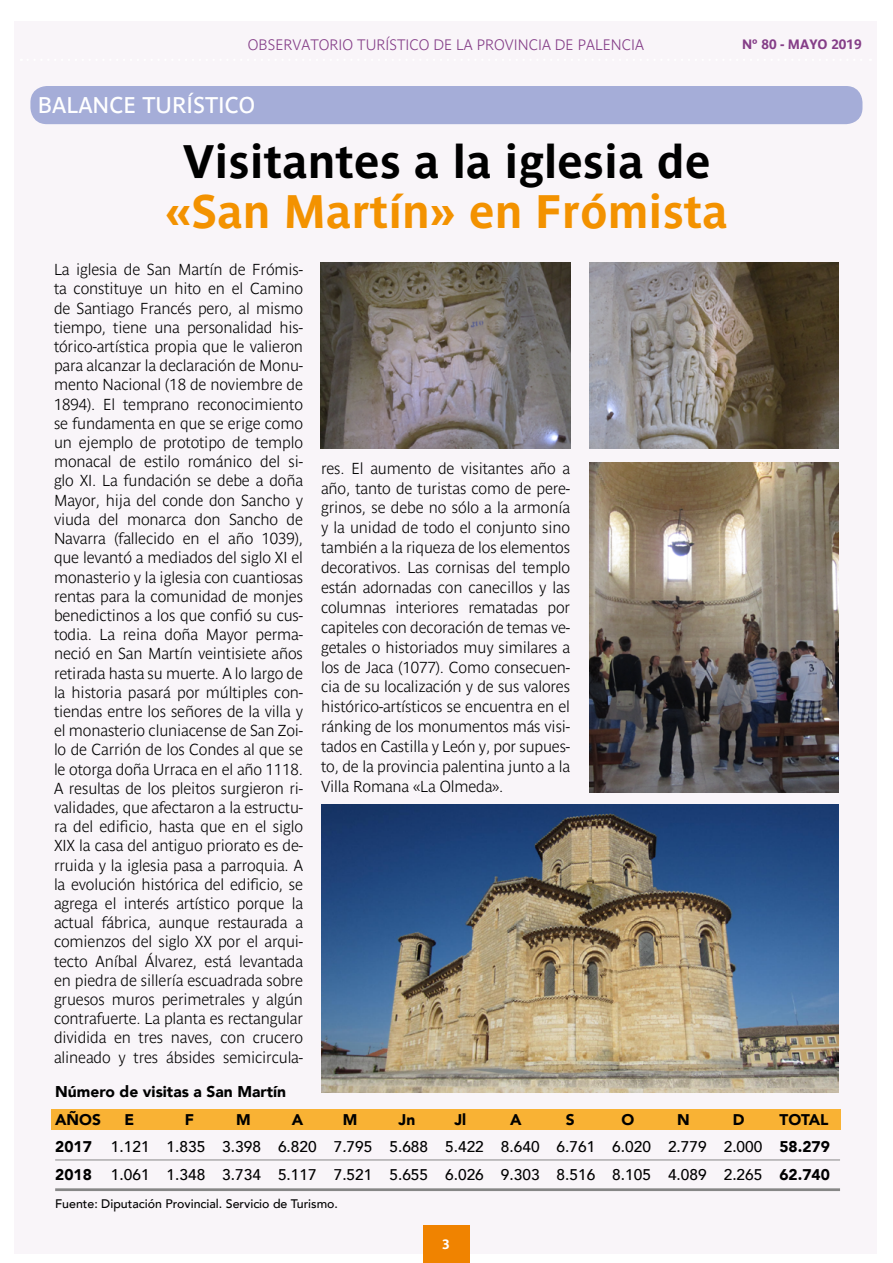
<style>
.page{position:relative;width:893px;height:1263px;background:#fff}
.page>*{position:absolute;margin:0;border:0;box-sizing:border-box;transform-origin:0 0}
.t1{font:700 46.5px "Parisine";color:#000}
.t2{font:700 46.5px "Parisine";color:#f39200}
.t3{font:22.5px "Parisine";color:#fff}
.t4{font:700 15.75px/19.2px "Parisine Clair";letter-spacing:-.01em;color:#000;text-align:justify}
.t5{font:900 15.6px "Avenir";color:#000}
.t6{font:500 15.45px/27.6px "Avenir";color:#000;text-align:justify}
.t7{font:900 15.45px "Avenir";color:#000}
.t8{font:700 15px "Parisine Clair";color:#853e88}
.t9{font:700 13.5px "Parisine";color:#853e88}
.t10{font:700 13.5px "Parisine";color:#fff}
.t11{font:500 12.45px "Avenir";color:#000}
.s1{font-weight:900}
</style>
<div class="page">
<div style="left:14px;top:21px;width:863px;height:1233px;background:#f9f5f9"></div>
<div style="left:424px;top:1226px;width:46px;height:37px;background:#f08300"></div>
<div style="left:30px;top:86px;width:832px;height:38px;background:#a5add8;border-radius:16px"></div>
<img style="left:320px;top:263px;width:250px;height:186px">
<img style="left:589px;top:263px;width:250px;height:186px">
<img style="left:589px;top:462px;width:250px;height:330px">
<img style="left:322px;top:804px;width:517px;height:288px">
<div style="left:51px;top:1109px;width:789px;height:20px;background:#f9b234"></div>
<hr style="left:55px;top:1160px;width:785px;height:1px;background:#878787">
<hr style="left:55px;top:1188px;width:785px;height:3px;background:#878787">
<p class="t8" style="left:248px;top:36px;width:398px">OBSERVATORIO TURÍSTICO DE LA PROVINCIA DE PALENCIA</p>
<p class="t9" style="left:742px;top:36px;width:121px">Nº 80 - MAYO 2019</p>
<h2 class="t3" style="left:38px;top:92px;width:219px">BALANCE TURÍSTICO</h2>
<h1 class="t1" style="left:183px;top:134px;width:529px">Visitantes a la iglesia de</h1>
<h1 class="t2" style="left:165px;top:184px;width:564px">«San Martín» en Frómista</h1>
<p class="t4" style="left:54px;top:260px;width:251px">La iglesia de San Martín de Frómis&shy;ta constituye un hito en el Camino de Santiago Francés pero, al mismo tiempo, tiene una personalidad his&shy;tórico-artística propia que le valieron para alcanzar la declaración de Monu&shy;mento Nacional (18 de noviembre de 1894). El temprano reconocimiento se fundamenta en que se erige como un ejemplo de prototipo de templo monacal de estilo románico del si&shy;glo XI. La fundación se debe a doña Mayor, hija del conde don Sancho y viuda del monarca don Sancho de Navarra (fallecido en el año 1039), que levantó a mediados del siglo XI el monasterio y la iglesia con cuantiosas rentas para la comunidad de monjes benedictinos a los que confió su cus&shy;todia. La reina doña Mayor perma&shy;neció en San Martín veintisiete años retirada hasta su muerte. A lo largo de la historia pasará por múltiples con&shy;tiendas entre los señores de la villa y el monasterio cluniacense de San Zoi&shy;lo de Carrión de los Condes al que se le otorga doña Urraca en el año 1118.<br>A resultas de los pleitos surgieron ri&shy;validades, que afectaron a la estructu&shy;ra del edificio, hasta que en el siglo XIX la casa del antiguo priorato es de&shy;rruida y la iglesia pasa a parroquia. A la evolución histórica del edificio, se agrega el interés artístico porque la actual fábrica, aunque restaurada a comienzos del siglo XX por el arqui&shy;tecto Aníbal Álvarez, está levantada en piedra de sillería escuadrada sobre gruesos muros perimetrales y algún contrafuerte. La planta es rectangular dividida en tres naves, con crucero alineado y tres ábsides semicircula-</p>
<p class="t4" style="left:321px;top:458px;width:251px;line-height:20px">res. El aumento de visitantes año a año, tanto de turistas como de pere&shy;grinos, se debe no sólo a la armonía y la unidad de todo el conjunto sino también a la riqueza de los elementos decorativos. Las cornisas del templo están adornadas con canecillos y las columnas interiores rematadas por capiteles con decoración de temas ve&shy;getales o historiados muy similares a los de Jaca (1077). Como consecuen&shy;cia de su localización y de sus valores histórico-artísticos se encuentra en el ránking de los monumentos más visi&shy;tados en Castilla y León y, por supues&shy;to, de la provincia palentina junto a la Villa Romana «La Olmeda».</p>
<p class="t5" style="left:55px;top:1078px;width:233px">Número de visitas a San Martín</p>
<p class="t7" style="left:55px;top:1106px;width:47px">AÑOS</p>
<p class="t7" style="left:125px;top:1106px;width:11px">E</p>
<p class="t7" style="left:185px;top:1106px;width:11px">F</p>
<p class="t7" style="left:236px;top:1106px;width:16px">M</p>
<p class="t7" style="left:292px;top:1106px;width:13px">A</p>
<p class="t7" style="left:343px;top:1106px;width:16px">M</p>
<p class="t7" style="left:399px;top:1106px;width:18px">Jn</p>
<p class="t7" style="left:454px;top:1106px;width:13px">Jl</p>
<p class="t7" style="left:510px;top:1106px;width:13px">A</p>
<p class="t7" style="left:566px;top:1106px;width:10px">S</p>
<p class="t7" style="left:621px;top:1106px;width:14px">O</p>
<p class="t7" style="left:677px;top:1106px;width:14px">N</p>
<p class="t7" style="left:733px;top:1106px;width:13px">D</p>
<p class="t6" style="left:55px;top:1105px;width:776px;text-indent:724px"><span class="s1">TOTAL 2017</span> 1.121 1.835 3.398 6.820 7.795 5.688 5.422 8.640 6.761 6.020 2.779 2.000 <span class="s1">58.279<br>2018</span> 1.061 1.348 3.734 5.117 7.521 5.655 6.026 9.303 8.516 8.105 4.089 2.265 <span class="s1">62.740</span></p>
<p class="t11" style="left:55px;top:1192px;width:284px">Fuente: Diputación Provincial. Servicio de Turismo.</p>
<p class="t10" style="left:442px;top:1236px;width:9px">3</p>
</div>
